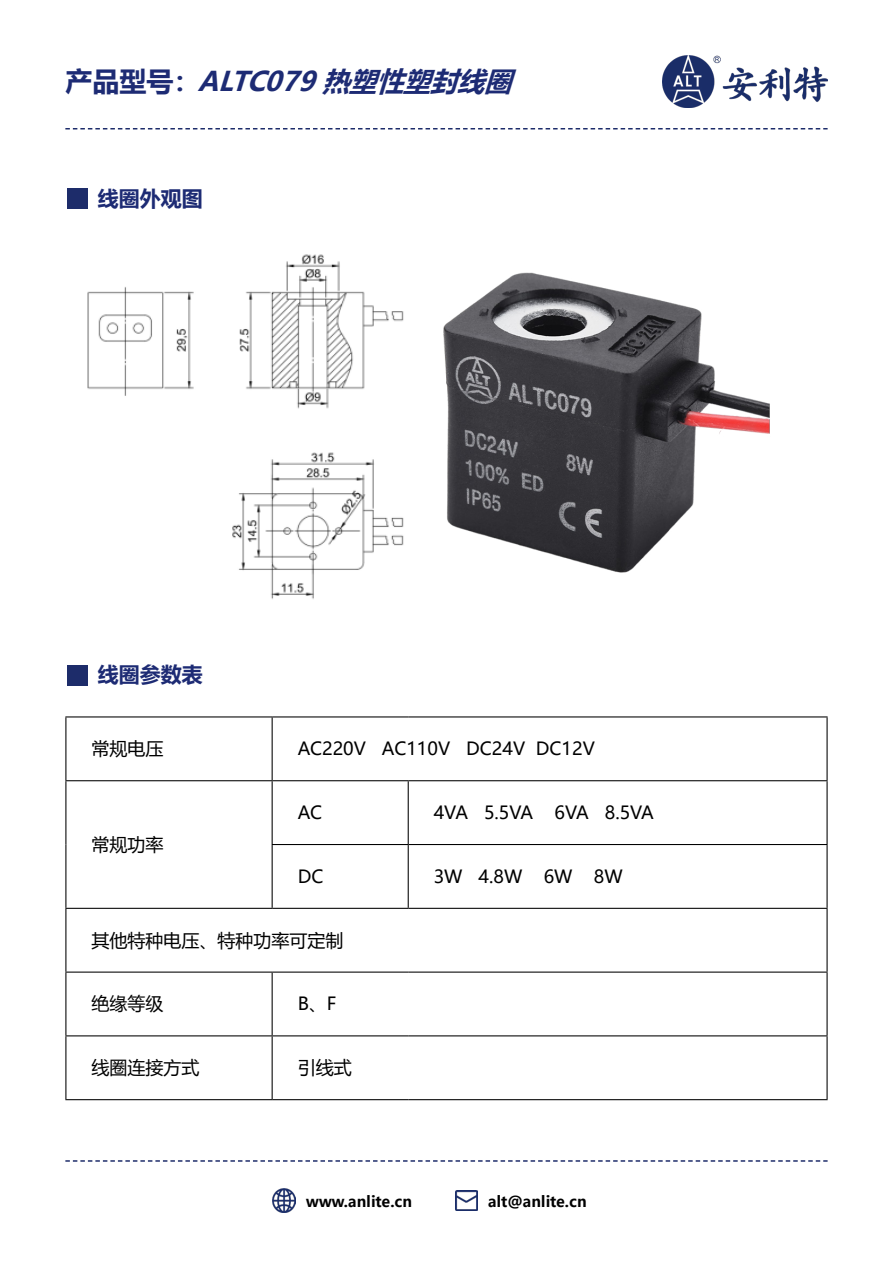
<style>
.page{position:relative;width:893px;height:1263px;background:#fff}
.page>*{position:absolute;margin:0;border:0;box-sizing:border-box;transform-origin:0 0}
.t1{font:italic 700 27px "Microsoft Ya Hei";color:#1d2b74}
.t2{font:700 21px "Microsoft Ya Hei";color:#1d2b74}
.t3{font:18px "Microsoft Ya Hei";color:#000}
.t4{font:18px "Microsoft Ya Hei";letter-spacing:-.03em;color:#000}
.t5{font:700 15px "Microsoft Ya Hei";color:#000}
.s1{font-style:normal}
</style>
<div class="page">
<img style="left:663px;top:56px;width:164px;height:52px">
<svg style="left:65px;top:128px;width:763px;height:1px"></svg>
<svg style="left:65px;top:1160px;width:763px;height:2px"></svg>
<div style="left:67px;top:188px;width:21px;height:21px;background:#1d2c6a"></div>
<div style="left:67px;top:665px;width:21px;height:20px;background:#1d2c6a"></div>
<img style="left:272px;top:1189px;width:24px;height:23px">
<img style="left:455px;top:1190px;width:23px;height:20px">
<hr style="left:65px;top:716px;width:207px;height:1px;background:#000">
<hr style="left:65px;top:717px;width:1px;height:63px;background:#000">
<hr style="left:272px;top:716px;width:136px;height:1px;background:#000">
<hr style="left:272px;top:717px;width:1px;height:63px;background:#000">
<hr style="left:408px;top:716px;width:420px;height:1px;background:#000">
<hr style="left:826px;top:717px;width:2px;height:63px;background:#000">
<hr style="left:65px;top:780px;width:207px;height:1px;background:#000">
<hr style="left:65px;top:781px;width:1px;height:63px;background:#000">
<hr style="left:272px;top:780px;width:136px;height:1px;background:#000">
<hr style="left:272px;top:781px;width:1px;height:63px;background:#000">
<hr style="left:408px;top:780px;width:420px;height:1px;background:#000">
<hr style="left:408px;top:781px;width:1px;height:63px;background:#000">
<hr style="left:826px;top:781px;width:2px;height:63px;background:#000">
<hr style="left:65px;top:844px;width:1px;height:64px;background:#000">
<hr style="left:272px;top:844px;width:136px;height:1px;background:#000">
<hr style="left:272px;top:845px;width:1px;height:63px;background:#000">
<hr style="left:408px;top:844px;width:420px;height:1px;background:#000">
<hr style="left:408px;top:845px;width:1px;height:63px;background:#000">
<hr style="left:826px;top:845px;width:2px;height:63px;background:#000">
<hr style="left:65px;top:908px;width:207px;height:1px;background:#000">
<hr style="left:65px;top:909px;width:1px;height:62px;background:#000">
<hr style="left:272px;top:908px;width:136px;height:1px;background:#000">
<hr style="left:408px;top:908px;width:420px;height:1px;background:#000">
<hr style="left:826px;top:909px;width:2px;height:62px;background:#000">
<hr style="left:65px;top:971px;width:207px;height:2px;background:#000">
<hr style="left:65px;top:973px;width:1px;height:62px;background:#000">
<hr style="left:272px;top:971px;width:136px;height:2px;background:#000">
<hr style="left:272px;top:973px;width:1px;height:62px;background:#000">
<hr style="left:408px;top:971px;width:420px;height:2px;background:#000">
<hr style="left:826px;top:973px;width:2px;height:62px;background:#000">
<hr style="left:65px;top:1035px;width:207px;height:1px;background:#000">
<hr style="left:65px;top:1036px;width:1px;height:63px;background:#000">
<hr style="left:272px;top:1035px;width:136px;height:1px;background:#000">
<hr style="left:272px;top:1036px;width:1px;height:63px;background:#000">
<hr style="left:408px;top:1035px;width:420px;height:1px;background:#000">
<hr style="left:826px;top:1036px;width:2px;height:63px;background:#000">
<hr style="left:65px;top:1099px;width:207px;height:1px;background:#000">
<hr style="left:272px;top:1099px;width:136px;height:1px;background:#000">
<hr style="left:408px;top:1099px;width:420px;height:1px;background:#000">
<img style="left:87px;top:254px;width:317px;height:346px">
<img style="left:443px;top:272px;width:327px;height:301px">
<h1 class="t1" style="left:65px;top:63px;width:459px"><span class="s1">产品型号：</span> ALTC079热塑性塑封线圈</h1>
<p class="t2" style="left:98px;top:183px;width:106px">线圈外观图</p>
<p class="t2" style="left:98px;top:660px;width:106px">线圈参数表</p>
<p class="t3" style="left:91px;top:737px;width:73px">常规电压</p>
<p class="t3" style="left:298px;top:737px;width:299px">AC220V AC110V DC24V DC12V</p>
<p class="t3" style="left:91px;top:832px;width:73px">常规功率</p>
<p class="t3" style="left:298px;top:800px;width:26px">AC</p>
<p class="t4" style="left:434px;top:800px;width:222px">4VA 5.5VA 6VA 8.5VA</p>
<p class="t3" style="left:298px;top:864px;width:27px">DC</p>
<p class="t3" style="left:434px;top:864px;width:190px">3W 4.8W 6W 8W</p>
<p class="t3" style="left:91px;top:928px;width:254px">其他特种电压、特种功率可定制</p>
<p class="t3" style="left:91px;top:992px;width:73px">绝缘等级</p>
<p class="t3" style="left:298px;top:992px;width:40px">B、F</p>
<p class="t3" style="left:91px;top:1055px;width:109px">线圈连接方式</p>
<p class="t3" style="left:298px;top:1055px;width:55px">引线式</p>
<p class="t5" style="left:306px;top:1191px;width:107px">www.anlite.cn</p>
<p class="t5" style="left:488px;top:1191px;width:100px">alt@anlite.cn</p>
</div>
